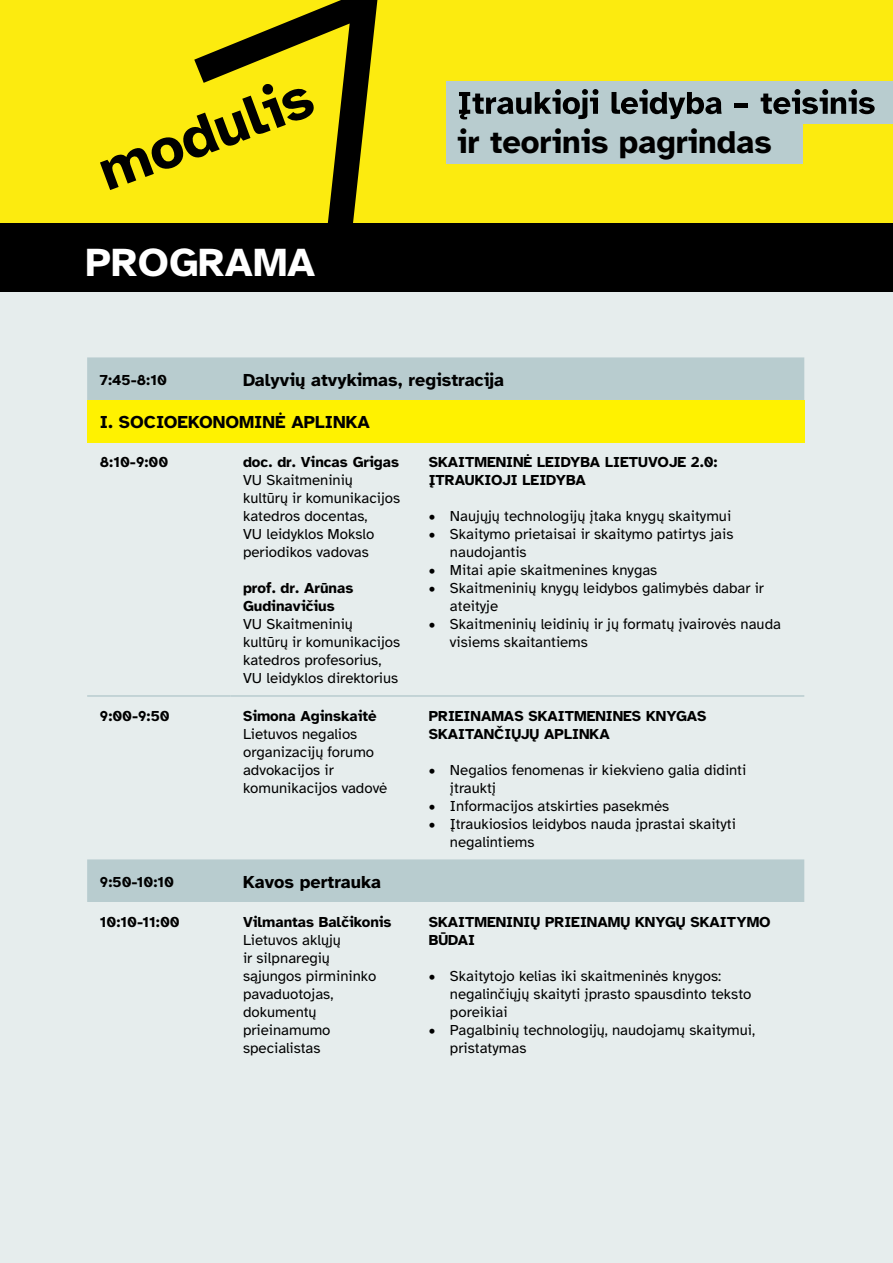
<style>
.page{position:relative;width:893px;height:1263px;background:#fff}
.page>*{position:absolute;margin:0;border:0;box-sizing:border-box;transform-origin:0 0}
.t1{font:700 59.25px "Atkinson Hyperlegible";color:#000}
.t2{font:700 40.8px "Atkinson Hyperlegible";color:#fff}
.t3{font:700 32.7px "Atkinson Hyperlegible";color:#000}
.t4{font:700 18px "Atkinson Hyperlegible";color:#000}
.t5{font:15px/18px "Atkinson Hyperlegible";color:#000}
.t6{font:700 15px/18px "Atkinson Hyperlegible";color:#000}
</style>
<div class="page">
<div style="left:0;top:0;width:893px;height:224px;background:#fceb0f"></div>
<div style="left:446px;top:82px;width:447px;height:42px;background:#b8cccf"></div>
<div style="left:446px;top:121px;width:357px;height:42px;background:#b8cccf"></div>
<svg style="left:459px;top:89px;width:139px;height:30px"></svg>
<svg style="left:611px;top:89px;width:111px;height:30px"></svg>
<hr style="left:734px;top:104px;width:14px;height:4px;background:#000">
<svg style="left:761px;top:89px;width:114px;height:25px"></svg>
<svg style="left:194px;top:0;width:183px;height:224px"></svg>
<div style="left:0;top:224px;width:893px;height:68px;background:#000"></div>
<div style="left:0;top:292px;width:893px;height:971px;background:#e6eded"></div>
<svg style="left:87px;top:357px;width:717px;height:545px"></svg>
<div style="left:87px;top:400px;width:717px;height:42px;background:#fff200"></div>
<hr style="left:87px;top:695px;width:143px;height:2px;background:#b8cccf">
<hr style="left:230px;top:695px;width:186px;height:2px;background:#b8cccf">
<hr style="left:416px;top:695px;width:388px;height:2px;background:#b8cccf">
<h1 class="t1" style="left:89px;top:140px;width:226px;rotate:-20deg">modulis</h1>
<h2 class="t2" style="left:85px;top:238px;width:232px">PROGRAMA</h2>
<h3 class="t3" style="left:457px;top:123px;width:316px">ir teorinis pagrindas</h3>
<p class="t6" style="left:100px;top:371px;width:69px">7:45-8:10</p>
<p class="t4" style="left:243px;top:369px;width:263px">Dalyvių atvykimas, registracija</p>
<p class="t4" style="left:100px;top:412px;width:272px">I. SOCIOEKONOMINĖ APLINKA</p>
<p class="t6" style="left:100px;top:453px;width:70px">8:10-9:00</p>
<p class="t6" style="left:243px;top:453px;width:158px">doc. dr. Vincas Grigas</p>
<p class="t5" style="left:243px;top:471px;width:159px">VU Skaitmeninių kultūrų ir komunikacijos katedros docentas,<br>VU leidyklos Mokslo periodikos vadovas</p>
<p class="t6" style="left:243px;top:579px;width:112px">prof. dr. Arūnas<br>Gudinavičius</p>
<p class="t5" style="left:243px;top:615px;width:159px">VU Skaitmeninių kultūrų ir komunikacijos katedros profesorius,<br>VU leidyklos direktorius</p>
<p class="t6" style="left:429px;top:453px;width:291px">SKAITMENINĖ LEIDYBA LIETUVOJE 2.0:<br>ĮTRAUKIOJI LEIDYBA</p>
<p class="t5" style="left:429px;top:507px;width:304px">• Naujųjų technologijų įtaka knygų skaitymui</p>
<p class="t5" style="left:450px;top:525px;width:285px;text-indent:-21px">• Skaitymo prietaisai ir skaitymo patirtys jais naudojantis</p>
<p class="t5" style="left:429px;top:561px;width:230px">• Mitai apie skaitmenines knygas</p>
<p class="t5" style="left:450px;top:579px;width:316px;text-indent:-21px">• Skaitmeninių knygų leidybos galimybės dabar ir ateityje</p>
<p class="t5" style="left:450px;top:615px;width:333px;text-indent:-21px">• Skaitmeninių leidinių ir jų formatų įvairovės nauda visiems skaitantiems</p>
<p class="t6" style="left:100px;top:707px;width:71px">9:00-9:50</p>
<p class="t6" style="left:243px;top:707px;width:135px">Simona Aginskaitė</p>
<p class="t5" style="left:243px;top:725px;width:146px">Lietuvos negalios organizacijų forumo advokacijos ir komunikacijos vadovė</p>
<p class="t6" style="left:100px;top:873px;width:76px">9:50-10:10</p>
<p class="t4" style="left:243px;top:871px;width:140px">Kavos pertrauka</p>
<p class="t6" style="left:100px;top:913px;width:81px">10:10-11:00</p>
<p class="t6" style="left:243px;top:913px;width:150px">Vilmantas Balčikonis</p>
<p class="t5" style="left:243px;top:931px;width:135px">Lietuvos aklųjų<br>ir silpnaregių sąjungos pirmininko pavaduotojas, dokumentų prieinamumo specialistas</p>
<p class="t6" style="left:429px;top:707px;width:279px">PRIEINAMAS SKAITMENINES KNYGAS<br>SKAITANČIŲJŲ APLINKA</p>
<p class="t5" style="left:450px;top:761px;width:298px;text-indent:-21px">• Negalios fenomenas ir kiekvieno galia didinti įtrauktį</p>
<p class="t5" style="left:429px;top:797px;width:242px">• Informacijos atskirties pasekmės</p>
<p class="t5" style="left:450px;top:815px;width:287px;text-indent:-21px">• Įtraukiosios leidybos nauda įprastai skaityti negalintiems</p>
<p class="t6" style="left:429px;top:913px;width:344px">SKAITMENINIŲ PRIEINAMŲ KNYGŲ SKAITYMO<br>BŪDAI</p>
<p class="t5" style="left:450px;top:967px;width:303px;text-indent:-21px">• Skaitytojo kelias iki skaitmeninės knygos: negalinčiųjų skaityti įprasto spausdinto teksto poreikiai</p>
<p class="t5" style="left:450px;top:1021px;width:307px;text-indent:-21px">• Pagalbinių technologijų, naudojamų skaitymui, pristatymas</p>
</div>
